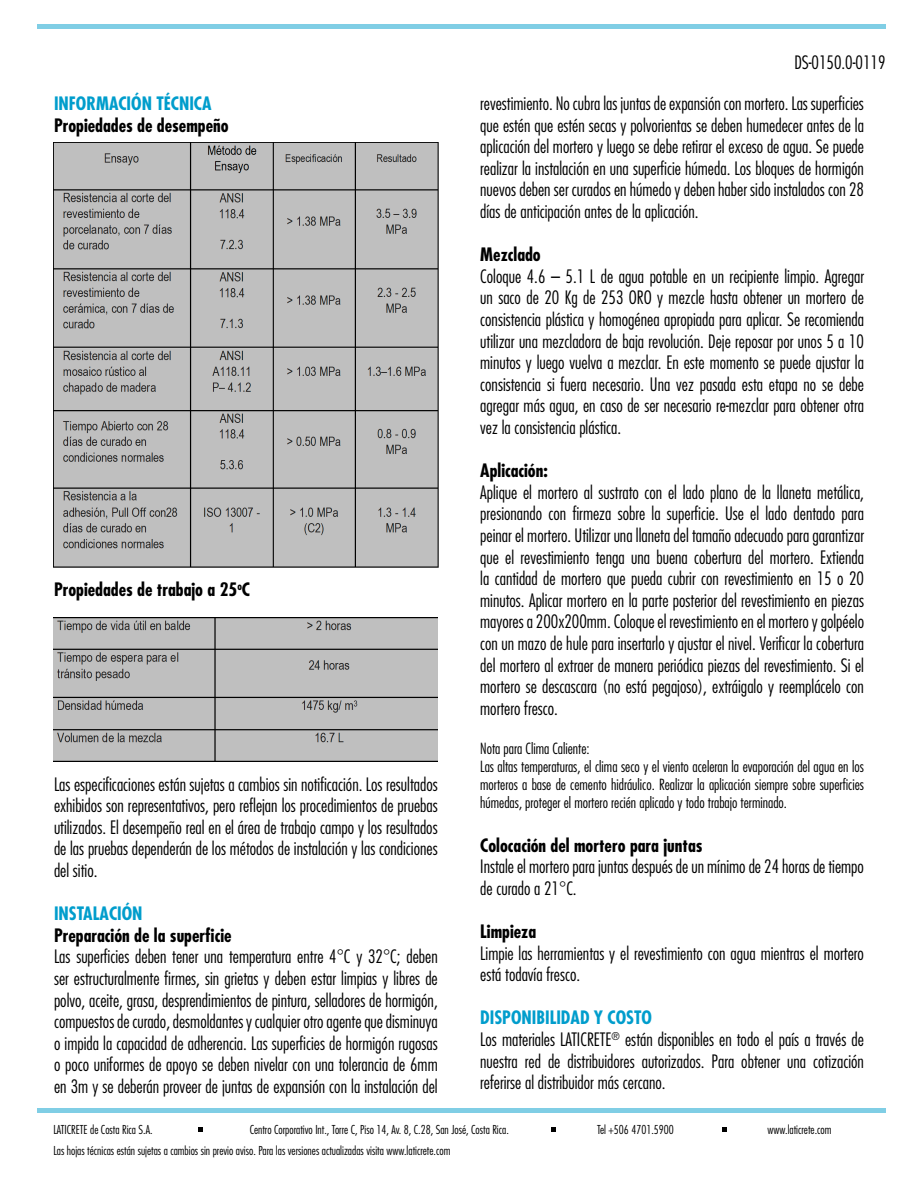
<style>
.page{position:relative;width:918px;height:1188px;background:#fff}
.page>*{position:absolute;margin:0;border:0;box-sizing:border-box;transform-origin:0 0}
.t1{font:300 condensed 18px/21.6px "Futura Std";color:#000;text-align:justify}
.t2{font:700 condensed 18px "Futura Std";color:#000}
.t3{font:700 condensed 18px "Futura Std";color:#009dcc}
.t4{font:300 condensed 15px/18px "Futura Std";color:#000}
.t5{font:300 condensed 12px "Futura Std";color:#000}
.s1{font-weight:700;color:#009dcc}
</style>
<div class="page">
<div style="left:37px;top:24px;width:849px;height:5px;background:#80cee5"></div>
<div style="left:37px;top:1108px;width:849px;height:5px;background:#80cee5"></div>
<svg style="left:198px;top:1127px;width:5px;height:5px"></svg>
<svg style="left:551px;top:1127px;width:5px;height:5px"></svg>
<svg style="left:722px;top:1127px;width:5px;height:5px"></svg>
<img style="left:53px;top:617px;width:385px;height:145px">
<img style="left:54px;top:143px;width:384px;height:425px">
<p class="t3" style="left:54px;top:92px;width:159px">INFORMACIÓN TÉCNICA</p>
<p class="t2" style="left:54px;top:114px;width:176px">Propiedades de desempeño</p>
<p class="t2" style="left:54px;top:578px;width:198px">Propiedades de trabajo a 25<sup>o</sup>C</p>
<p class="t1" style="left:54px;top:773px;width:385px">Las especificaciones están sujetas a cambios sin notificación. Los resultados exhibidos son representativos, pero reflejan los procedimientos de pruebas utilizados. El desempeño real en el área de trabajo campo y los resultados de las pruebas dependerán de los métodos de instalación y las condiciones del sitio.</p>
<p class="t3" style="left:54px;top:902px;width:90px">INSTALACIÓN</p>
<p class="t2" style="left:54px;top:924px;width:179px">Preparación de la superficie</p>
<p class="t1" style="left:54px;top:946px;width:385px">Las superficies deben tener una temperatura entre 4°C y 32°C; deben ser estructuralmente firmes, sin grietas y deben estar limpias y libres de polvo, aceite, grasa, desprendimientos de pintura, selladores de hormigón, compuestos de curado, desmoldantes y cualquier otro agente que disminuya o impida la capacidad de adherencia. Las superficies de hormigón rugosas o poco uniformes de apoyo se deben nivelar con una tolerancia de 6mm en 3m y se deberán proveer de juntas de expansión con la instalación del</p>
<p class="t1" style="left:794px;top:51px;width:93px">DS-0150.0-0119</p>
<p class="t1" style="left:480px;top:93px;width:385px">revestimiento. No cubra las juntas de expansión con mortero. Las superficies que estén que estén secas y polvorientas se deben humedecer antes de la aplicación del mortero y luego se debe retirar el exceso de agua. Se puede realizar la instalación en una superficie húmeda. Los bloques de hormigón nuevos deben ser curados en húmedo y deben haber sido instalados con 28 días de anticipación antes de la aplicación.</p>
<p class="t2" style="left:480px;top:243px;width:62px">Mezclado</p>
<p class="t1" style="left:480px;top:265px;width:385px">Coloque 4.6 – 5.1 L de agua potable en un recipiente limpio. Agregar un saco de 20 Kg de 253 ORO y mezcle hasta obtener un mortero de consistencia plástica y homogénea apropiada para aplicar. Se recomienda utilizar una mezcladora de baja revolución. Deje reposar por unos 5 a 10 minutos y luego vuelva a mezclar. En este momento se puede ajustar la consistencia si fuera necesario. Una vez pasada esta etapa no se debe agregar más agua, en caso de ser necesario re-mezclar para obtener otra vez la consistencia plástica.</p>
<p class="t2" style="left:480px;top:459px;width:69px">Aplicación:</p>
<p class="t1" style="left:480px;top:481px;width:385px">Aplique el mortero al sustrato con el lado plano de la llaneta metálica, presionando con firmeza sobre la superficie. Use el lado dentado para peinar el mortero. Utilizar una llaneta del tamaño adecuado para garantizar que el revestimiento tenga una buena cobertura del mortero. Extienda la cantidad de mortero que pueda cubrir con revestimiento en 15 o 20 minutos. Aplicar mortero en la parte posterior del revestimiento en piezas mayores a 200x200mm. Coloque el revestimiento en el mortero y golpéelo con un mazo de hule para insertarlo y ajustar el nivel. Verificar la cobertura del mortero al extraer de manera periódica piezas del revestimiento. Si el mortero se descascara (no está pegajoso), extráigalo y reemplácelo con mortero fresco.</p>
<p class="t4" style="left:480px;top:740px;width:385px">Nota para Clima Caliente:<br>Las altas temperaturas, el clima seco y el viento aceleran la evaporación del agua en los morteros a base de cemento hidráulico. Realizar la aplicación siempre sobre superficies húmedas, proteger el mortero recién aplicado y todo trabajo terminado.</p>
<p class="t2" style="left:480px;top:834px;width:224px">Colocación del mortero para juntas</p>
<p class="t1" style="left:480px;top:856px;width:385px">Instale el mortero para juntas después de un mínimo de 24 horas de tiempo de curado a 21°C.</p>
<p class="t2" style="left:480px;top:920px;width:57px">Limpieza</p>
<p class="t1" style="left:480px;top:942px;width:385px">Limpie las herramientas y el revestimiento con agua mientras el mortero está todavía fresco.</p>
<p class="t1" style="left:480px;top:1007px;width:385px;text-align:left"><span class="s1">DISPONIBILIDAD Y COSTO<br></span>Los materiales LATICRETE<sup>®</sup> están disponibles en todo el país a través de nuestra red de distribuidores autorizados. Para obtener una cotización referirse al distribuidor más cercano.</p>
<p class="t5" style="left:53px;top:1122px;width:101px">LATICRETE de Costa Rica S.A.</p>
<p class="t5" style="left:250px;top:1122px;width:261px">Centro Corporativo Int., Torre C, Piso 14, Av. 8, C.28, San José, Costa Rica.</p>
<p class="t5" style="left:597px;top:1122px;width:78px">Tel +506 4701.5900</p>
<p class="t5" style="left:768px;top:1122px;width:65px">www.laticrete.com</p>
<p class="t5" style="left:53px;top:1143px;width:399px">Las hojas técnicas están sujetas a cambios sin previo aviso. Para las versiones actualizadas visita www.laticrete.com</p>
</div>
